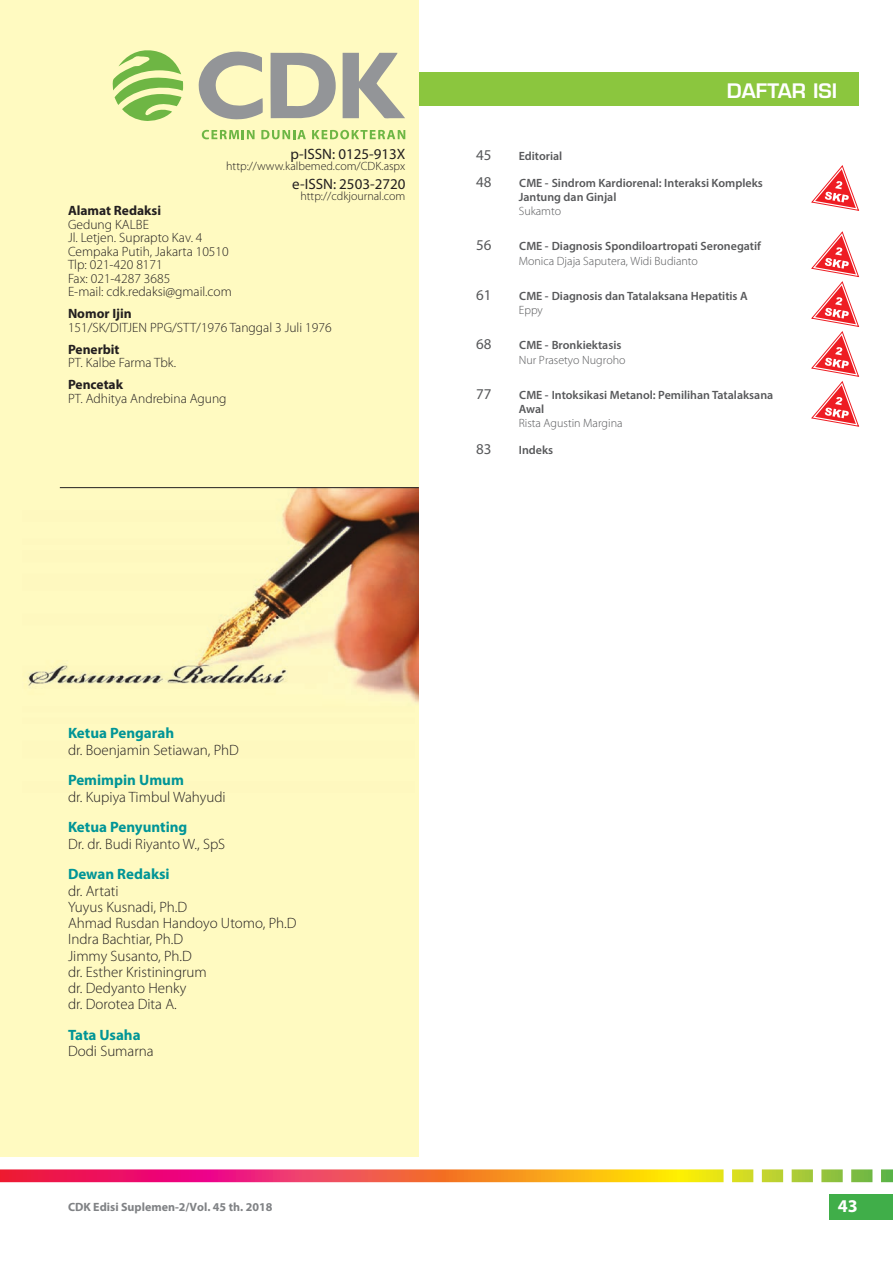
<style>
.page{position:relative;width:893px;height:1263px;background:#fff}
.page>*{position:absolute;margin:0;border:0;box-sizing:border-box;transform-origin:0 0}
.t1{font:600 19.5px "Eurostile LT Std";color:#fff}
.t2{font:700 18px "Myriad Pro";color:#fff}
.t3{font:300 15px/16.2px "Myriad Pro";color:#231f20}
.t4{font:700 15px "Myriad Pro";color:#009597}
.t5{font:15px "Myriad Pro";color:#231f20}
.t6{font:15px "Myriad Pro";color:#57585a}
.t7{font:300 13.5px/13.5px "Myriad Pro";color:#231f20}
.t8{font:700 13.5px "Myriad Pro";color:#231f20}
.t9{font:600 12px/14.4px "Myriad Pro";color:#57585a}
.t10{font:300 12px "Myriad Pro";color:#57585a}
.t11{font:300 12px "Myriad Pro";color:#231f20}
.t12{font:700 12px "Myriad Pro";color:#808285}
</style>
<div class="page">
<div style="left:829px;top:1194px;width:64px;height:26px;background:#40ae49"></div>
<svg style="left:0;top:1169px;width:893px;height:13px;background:#e87c50"></svg>
<div style="left:419px;top:72px;width:440px;height:34px;background:#8bc63e"></div>
<div style="left:0;top:0;width:419px;height:1157px;background:#fffac1"></div>
<img style="left:28px;top:488px;width:390px;height:215px">
<hr style="left:60px;top:487px;width:359px;height:1px;background:#231f20">
<svg style="left:198px;top:51px;width:65px;height:69px"></svg>
<svg style="left:343px;top:53px;width:62px;height:66px"></svg>
<svg style="left:270px;top:52px;width:66px;height:67px"></svg>
<svg style="left:202px;top:130px;width:53px;height:9px"></svg>
<svg style="left:261px;top:130px;width:45px;height:9px"></svg>
<svg style="left:312px;top:130px;width:93px;height:9px"></svg>
<svg style="left:112px;top:50px;width:71px;height:71px"></svg>
<svg style="left:811px;top:165px;width:48px;height:46px"></svg>
<svg style="left:811px;top:231px;width:48px;height:196px"></svg>
<p class="t5" style="left:290px;top:145px;width:116px">p-ISSN: 0125-913X</p>
<p class="t11" style="left:226px;top:159px;width:181px">http://www.kalbemed.com/CDK.aspx</p>
<p class="t5" style="left:292px;top:174px;width:115px">e-ISSN: 2503-2720</p>
<p class="t11" style="left:300px;top:189px;width:106px">http://cdkjournal.com</p>
<p class="t8" style="left:68px;top:202px;width:95px">Alamat Redaksi</p>
<p class="t7" style="left:68px;top:218px;width:165px">Gedung KALBE<br>Jl. Letjen. Suprapto Kav. 4<br>Cempaka Putih, Jakarta 10510<br>Tlp: 021-420 8171<br>Fax: 021-4287 3685<br>E-mail: cdk.redaksi@gmail.com</p>
<p class="t8" style="left:68px;top:305px;width:65px">Nomor Ijin</p>
<p class="t7" style="left:68px;top:321px;width:265px">151/SK/DITJEN PPG/STT/1976 Tanggal 3 Juli 1976</p>
<p class="t8" style="left:68px;top:340px;width:53px">Penerbit</p>
<p class="t7" style="left:68px;top:356px;width:110px">PT. Kalbe Farma Tbk.</p>
<p class="t8" style="left:68px;top:376px;width:57px">Pencetak</p>
<p class="t7" style="left:68px;top:392px;width:160px">PT. Adhitya Andrebina Agung</p>
<h1 class="t1" style="left:727px;top:79px;width:112px">DAFTAR ISI</h1>
<p class="t6" style="left:476px;top:146px;width:17px">45</p>
<p class="t9" style="left:519px;top:149px;width:45px">Editorial</p>
<p class="t6" style="left:476px;top:172px;width:17px">48</p>
<p class="t9" style="left:519px;top:175px;width:246px">CME - Sindrom Kardiorenal: Interaksi Kompleks<br>Jantung dan Ginjal</p>
<p class="t10" style="left:519px;top:205px;width:44px">Sukamto</p>
<p class="t6" style="left:476px;top:236px;width:17px">56</p>
<p class="t9" style="left:519px;top:239px;width:243px">CME - Diagnosis Spondiloartropati Seronegatif</p>
<p class="t10" style="left:519px;top:254px;width:181px">Monica Djaja Saputera, Widi Budianto</p>
<p class="t6" style="left:476px;top:286px;width:17px">61</p>
<p class="t9" style="left:519px;top:288px;width:230px">CME - Diagnosis dan Tatalaksana Hepatitis A</p>
<p class="t10" style="left:519px;top:304px;width:26px">Eppy</p>
<p class="t6" style="left:476px;top:335px;width:17px">68</p>
<p class="t9" style="left:519px;top:338px;width:104px">CME - Bronkiektasis</p>
<p class="t10" style="left:519px;top:353px;width:108px">Nur Prasetyo Nugroho</p>
<p class="t6" style="left:476px;top:384px;width:17px">77</p>
<p class="t9" style="left:519px;top:387px;width:256px">CME - Intoksikasi Metanol: Pemilihan Tatalaksana<br>Awal</p>
<p class="t10" style="left:519px;top:417px;width:105px">Rista Agustin Margina</p>
<p class="t6" style="left:476px;top:440px;width:17px">83</p>
<p class="t9" style="left:519px;top:442px;width:36px">Indeks</p>
<p class="t4" style="left:68px;top:724px;width:108px">Ketua Pengarah</p>
<p class="t3" style="left:68px;top:742px;width:172px">dr. Boenjamin Setiawan, PhD</p>
<p class="t4" style="left:68px;top:770px;width:117px">Pemimpin Umum</p>
<p class="t3" style="left:68px;top:789px;width:159px">dr. Kupiya Timbul Wahyudi</p>
<p class="t4" style="left:68px;top:817px;width:121px">Ketua Penyunting</p>
<p class="t3" style="left:68px;top:836px;width:159px">Dr. dr. Budi Riyanto W., SpS</p>
<p class="t4" style="left:68px;top:864px;width:103px">Dewan Redaksi</p>
<p class="t3" style="left:68px;top:883px;width:230px">dr. Artati<br>Yuyus Kusnadi, Ph.D<br>Ahmad Rusdan Handoyo Utomo, Ph.D<br>Indra Bachtiar, Ph.D<br>Jimmy Susanto, Ph.D<br>dr. Esther Kristiningrum<br>dr. Dedyanto Henky<br>dr. Dorotea Dita A.</p>
<p class="t4" style="left:68px;top:1025px;width:74px">Tata Usaha</p>
<p class="t3" style="left:68px;top:1043px;width:87px">Dodi Sumarna</p>
<p class="t12" style="left:68px;top:1199px;width:206px">CDK Edisi Suplemen-2/Vol. 45 th. 2018</p>
<p class="t2" style="left:838px;top:1194px;width:21px">43</p>
</div>
